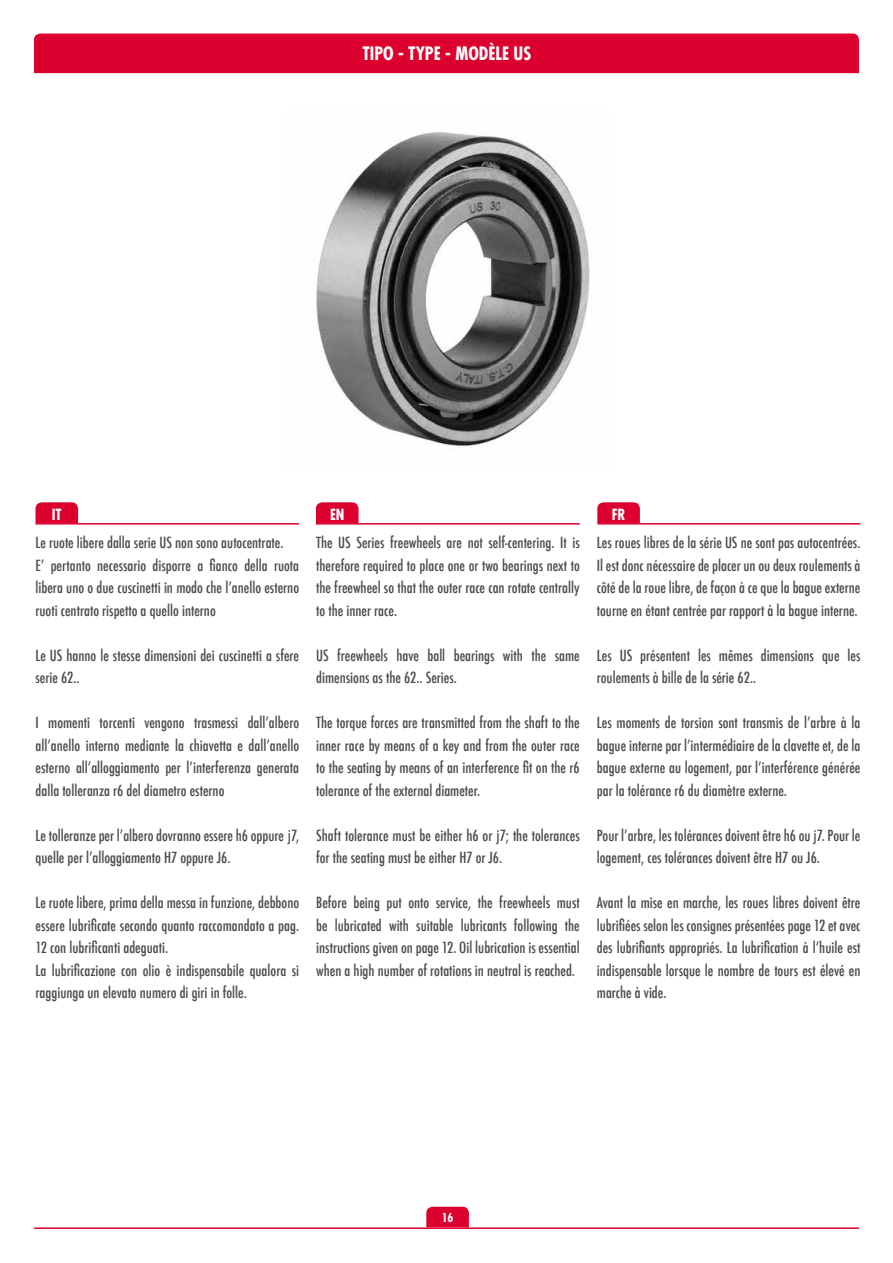
<style>
.page{position:relative;width:893px;height:1263px;background:#fff}
.page>*{position:absolute;margin:0;border:0;box-sizing:border-box;transform-origin:0 0}
.t1{font:700 condensed 18px "Futura LT";color:#fff}
.t2{font:500 condensed 15px/22.5px "Futura";color:#4b4b4d}
.t3{font:700 condensed 15px "Futura LT";color:#fff}
.t4{font:700 condensed 12px "Futura LT";color:#fff}
.s1{font-family:"Helvetica";font-weight:400;font-stretch:normal}
</style>
<div class="page">
<hr style="left:34px;top:1227px;width:825px;height:2px;background:#dc002e">
<svg style="left:426px;top:1207px;width:43px;height:20px"></svg>
<div style="left:34px;top:34px;width:825px;height:39px;background:#dc002e"></div>
<hr style="left:36px;top:523px;width:263px;height:2px;background:#dc002e">
<svg style="left:36px;top:502px;width:42px;height:21px"></svg>
<hr style="left:316px;top:523px;width:264px;height:2px;background:#dc002e">
<svg style="left:316px;top:502px;width:43px;height:21px"></svg>
<hr style="left:597px;top:523px;width:263px;height:2px;background:#dc002e">
<svg style="left:597px;top:502px;width:43px;height:21px"></svg>
<img style="left:316px;top:132px;width:274px;height:317px">
<p class="t1" style="left:362px;top:42px;width:161px">TI PO - TYPE - MODÈLE US</p>
<p class="t3" style="left:52px;top:505px;width:11px">IT</p>
<p class="t3" style="left:330px;top:505px;width:8px">EN</p>
<p class="t3" style="left:612px;top:505px;width:15px">FR</p>
<p class="t2" style="left:36px;top:531px;width:265px">Le ruote libere dalla serie US non sono autocentrate.<br>E’ pertanto necessario disporre a fianco della ruota libera uno o due cuscinetti in modo che l’anello esterno ruoti centrato rispetto a quello interno</p>
<p class="t2" style="left:36px;top:644px;width:265px">Le US hanno le stesse dimensioni dei cuscinetti a sfere serie 62..</p>
<p class="t2" style="left:36px;top:711px;width:265px;text-align:justify">I momenti torcenti vengono trasmessi dall’albero all’anello interno mediante la chiavetta e dall’anello esterno all’alloggiamento per l’interferenza generata dalla tolleranza r6 del diametro esterno</p>
<p class="t2" style="left:36px;top:824px;width:265px">Le tolleranze per l’albero dovranno essere h6 oppure <span class="s1">j</span>7, quelle per l’alloggiamento H7 oppure J6.</p>
<p class="t2" style="left:36px;top:891px;width:265px">Le ruote libere, prima della messa in funzione, debbono essere lubrificate secondo quanto raccomandato a pag.<br>12 con lubrificanti adeguati.<br>La lubrificazione con olio è indispensabile qualora si raggiunga un elevato numero di giri in folle.</p>
<p class="t2" style="left:597px;top:531px;width:265px;text-align:justify">Les roues libres de la série US ne sont pas autocentrées.<br>Il est donc nécessaire de placer un ou deux roulements à côté de la roue libre, de façon à ce que la bague externe tourne en étant centrée par rapport à la bague interne.</p>
<p class="t2" style="left:597px;top:644px;width:265px">Les US présentent les mêmes dimensions que les roulements à bille de la série 62..</p>
<p class="t2" style="left:597px;top:711px;width:265px;text-align:justify">Les moments de torsion sont transmis de l’arbre à la bague interne par l’intermédiaire de la clavette et, de la bague externe au logement, par l’interférence générée par la tolérance r6 du diamètre externe.</p>
<p class="t2" style="left:597px;top:824px;width:265px">Pour l’arbre, les tolérances doivent être h6 ou <span class="s1">j</span>7. Pour le logement, ces tolérances doivent être H7 ou J6.</p>
<p class="t2" style="left:597px;top:891px;width:265px;text-align:justify">Avant la mise en marche, les roues libres doivent être lubrifiées selon les consignes présentées page 12 et avec des lubrifiants appropriés. La lubrification à l’huile est indispensable lorsque le nombre de tours est élevé en marche à vide.</p>
<p class="t2" style="left:316px;top:531px;width:265px;text-align:justify">The US Series freewheels are not self-centering. It is therefore required to place one or two bearings next to the freewheel so that the outer race can rotate centrally to the inner race.</p>
<p class="t2" style="left:316px;top:644px;width:265px">US freewheels have ball bearings with the same dimensions as the 62.. Series.</p>
<p class="t2" style="left:316px;top:711px;width:265px;text-align:justify">The torque forces are transmitted from the shaft to the inner race by means of a key and from the outer race to the seating by means of an interference fit on the r6 tolerance of the external diameter.</p>
<p class="t2" style="left:316px;top:824px;width:265px">Shaft tolerance must be either h6 or <span class="s1">j</span>7; the tolerances for the seating must be either H7 or J6.</p>
<p class="t2" style="left:316px;top:891px;width:265px;text-align:justify">Before being put onto service, the freewheels must be lubricated with suitable lubricants following the instructions given on page 12. Oil lubrication is essential when a high number of rotations in neutral is reached.</p>
<p class="t4" style="left:442px;top:1210px;width:13px">16</p>
</div>
